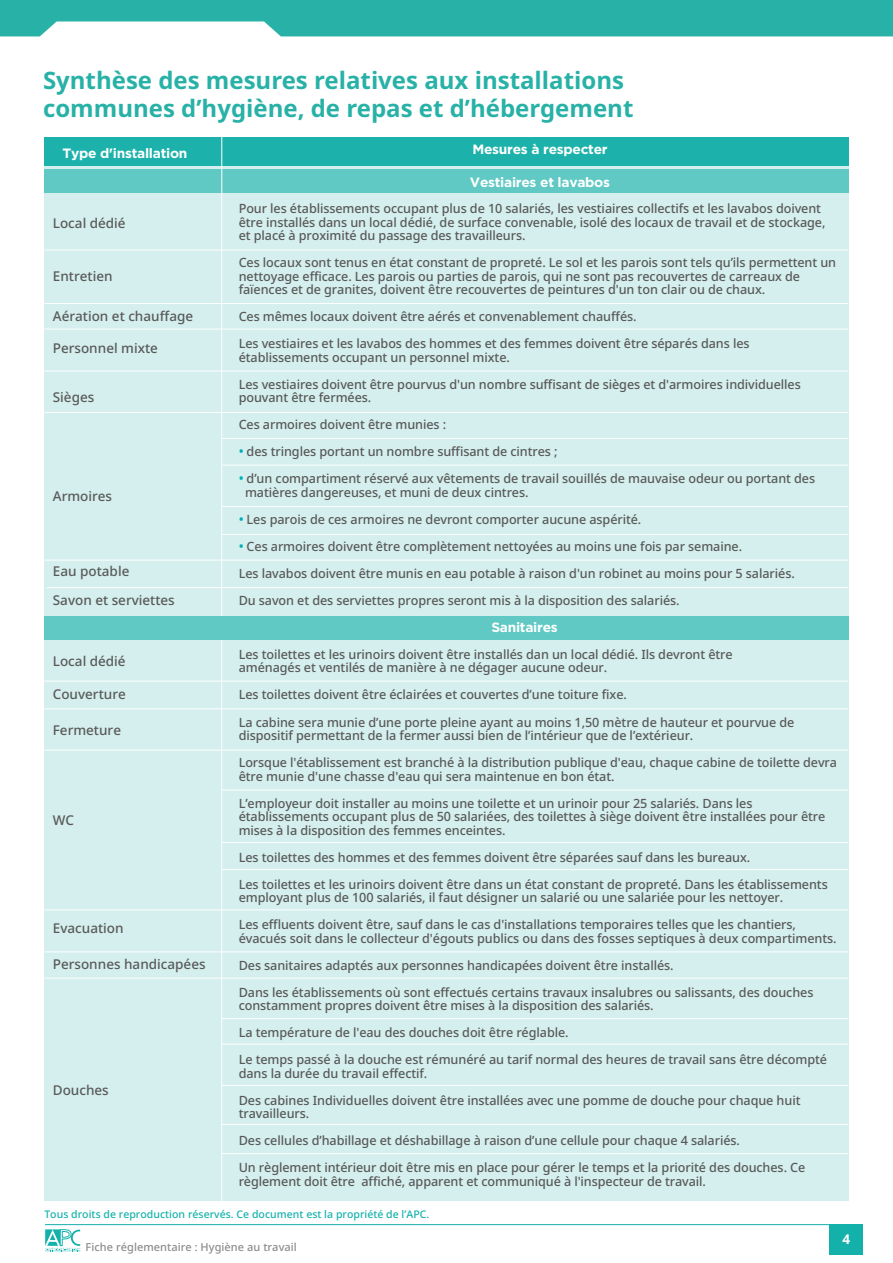
<style>
.page{position:relative;width:893px;height:1263px;background:#fff}
.page>*{position:absolute;margin:0;border:0;box-sizing:border-box;transform-origin:0 0}
.t1{font:700 24px/28.5px "Noto Sans";color:#28b1a7}
.t2{font:500 13.5px/28.5px "Noto Sans";color:#595959}
.t3{font:700 13.5px "Gotham";letter-spacing:-.02em;color:#fff}
.t4{font:700 13.5px "Noto Sans";color:#fff}
.t5{font:500 12.75px/27px "Noto Sans";letter-spacing:-.005em;color:#595959}
.t6{font:500 10.95px "Noto Sans";letter-spacing:.005em;color:#8c8c8b}
.t7{font:500 10.5px "Noto Sans";letter-spacing:.005em;color:#14b1ab}
.s1{font-size:13.5px;color:#00afb6}
</style>
<div class="page">
<div style="left:44px;top:137px;width:805px;height:1064px;background:#d4efed"></div>
<div style="left:44px;top:169px;width:804px;height:24px;background:#60c9c4"></div>
<svg style="left:0;top:0;width:893px;height:36px;background:#3db8af"></svg>
<div style="left:44px;top:137px;width:804px;height:29px;background:#1cb2ab"></div>
<hr style="left:44px;top:250px;width:804px;height:1px;background:#fff">
<hr style="left:44px;top:303px;width:804px;height:1px;background:#fff">
<hr style="left:44px;top:329px;width:804px;height:1px;background:#fff">
<hr style="left:44px;top:371px;width:804px;height:1px;background:#fff">
<hr style="left:44px;top:412px;width:804px;height:1px;background:#fff">
<hr style="left:44px;top:681px;width:804px;height:1px;background:#fff">
<hr style="left:44px;top:708px;width:804px;height:1px;background:#fff">
<hr style="left:44px;top:750px;width:804px;height:1px;background:#fff">
<hr style="left:44px;top:909px;width:804px;height:1px;background:#fff">
<hr style="left:44px;top:951px;width:804px;height:1px;background:#fff">
<hr style="left:44px;top:978px;width:804px;height:1px;background:#fff">
<hr style="left:222px;top:1018px;width:626px;height:1px;background:#fff">
<hr style="left:222px;top:1044px;width:626px;height:1px;background:#fff">
<hr style="left:222px;top:1085px;width:626px;height:1px;background:#fff">
<hr style="left:222px;top:1124px;width:626px;height:1px;background:#fff">
<hr style="left:222px;top:1153px;width:626px;height:1px;background:#fff">
<hr style="left:222px;top:438px;width:626px;height:1px;background:#fff">
<hr style="left:222px;top:465px;width:626px;height:1px;background:#fff">
<hr style="left:222px;top:506px;width:626px;height:1px;background:#fff">
<hr style="left:222px;top:790px;width:626px;height:1px;background:#fff">
<hr style="left:222px;top:842px;width:626px;height:1px;background:#fff">
<hr style="left:222px;top:869px;width:626px;height:1px;background:#fff">
<hr style="left:222px;top:534px;width:626px;height:1px;background:#fff">
<hr style="left:45px;top:560px;width:803px;height:1px;background:#fff">
<hr style="left:47px;top:587px;width:801px;height:1px;background:#fff">
<hr style="left:221px;top:137px;width:1px;height:1083px;background:#fff">
<div style="left:44px;top:616px;width:804px;height:24px;background:#60c9c4"></div>
<svg style="left:45px;top:1229px;width:36px;height:22px"></svg>
<hr style="left:45px;top:1224px;width:801px;height:1px;background:#14b1ab">
<div style="left:829px;top:1224px;width:33px;height:31px;background:#14b1ab"></div>
<h1 class="t1" style="left:43px;top:66px;width:592px">Synthèse des mesures relatives aux installations communes d’hygiène, de repas et d’hébergement</h1>
<p class="t3" style="left:62px;top:144px;width:127px">Type d'installation</p>
<p class="t3" style="left:472px;top:141px;width:137px">Mesures à respecter</p>
<p class="t3" style="left:470px;top:173px;width:142px">Vestiaires et lavabos</p>
<p class="t2" style="left:53px;top:209px;width:74px">Local dédié</p>
<p class="t5" style="left:239px;top:202px;width:588px;line-height:13.5px">Pour les établissements occupant plus de 10 salariés, les vestiaires collectifs et les lavabos doivent être installés dans un local dédié, de surface convenable, isolé des locaux de travail et de stockage, et placé à proximité du passage des travailleurs.</p>
<p class="t5" style="left:239px;top:256px;width:599px;line-height:13.5px">Ces locaux sont tenus en état constant de propreté. Le sol et les parois sont tels qu’ils permettent un nettoyage efficace. Les parois ou parties de parois, qui ne sont pas recouvertes de carreaux de faïences et de granites, doivent être recouvertes de peintures d'un ton clair ou de chaux.</p>
<p class="t5" style="left:239px;top:304px;width:512px">Ces mêmes locaux doivent être aérés et convenablement chauffés.<br>Les vestiaires et les lavabos des hommes et des femmes doivent être séparés dans les</p>
<p class="t5" style="left:239px;top:344px;width:564px">établissements occupant un personnel mixte.<br>Les vestiaires doivent être pourvus d'un nombre suffisant de sièges et d'armoires individuelles</p>
<p class="t5" style="left:239px;top:385px;width:209px">pouvant être fermées.<br>Ces armoires doivent être munies :</p>
<p class="t5" style="left:239px;top:439px;width:320px"><span class="s1">•</span> des tringles portant un nombre suffisant de cintres ;</p>
<p class="t5" style="left:245px;top:472px;width:572px;line-height:13.5px;text-indent:-6px"><span class="s1">•</span> d’un compartiment réservé aux vêtements de travail souillés de mauvaise odeur ou portant des matières dangereuses, et muni de deux cintres.</p>
<p class="t5" style="left:239px;top:506px;width:404px"><span class="s1">•</span> Les parois de ces armoires ne devront comporter aucune aspérité.</p>
<p class="t5" style="left:239px;top:533px;width:558px"><span class="s1">•</span> Ces armoires doivent être complètement nettoyées au moins une fois par semaine.<br>Les lavabos doivent être munis en eau potable à raison d'un robinet au moins pour 5 salariés.<br>Du savon et des serviettes propres seront mis à la disposition des salariés.</p>
<p class="t2" style="left:53px;top:262px;width:61px">Entretien</p>
<p class="t2" style="left:53px;top:302px;width:142px">Aération et chauffage</p>
<p class="t2" style="left:53px;top:334px;width:107px">Personnel mixte</p>
<p class="t2" style="left:53px;top:383px;width:43px">Sièges</p>
<p class="t2" style="left:53px;top:482px;width:61px">Armoires</p>
<p class="t2" style="left:53px;top:557px;width:123px">Eau potable<br>Savon et serviettes</p>
<p class="t2" style="left:53px;top:647px;width:74px">Local dédié</p>
<p class="t2" style="left:53px;top:680px;width:74px">Couverture</p>
<p class="t2" style="left:53px;top:716px;width:70px">Fermeture</p>
<p class="t2" style="left:53px;top:806px;width:23px">WC</p>
<p class="t2" style="left:53px;top:914px;width:72px">Evacuation</p>
<p class="t2" style="left:53px;top:950px;width:154px">Personnes handicapées</p>
<p class="t2" style="left:53px;top:1076px;width:57px">Douches</p>
<p class="t3" style="left:491px;top:618px;width:68px">Sanitaires</p>
<p class="t5" style="left:239px;top:648px;width:496px;line-height:13.5px">Les toilettes et les urinoirs doivent être installés dan un local dédié. Ils devront être aménagés et ventilés de manière à ne dégager aucune odeur.</p>
<p class="t5" style="left:239px;top:682px;width:557px">Les toilettes doivent être éclairées et couvertes d’une toiture fixe.<br>La cabine sera munie d’une porte pleine ayant au moins 1,50 mètre de hauteur et pourvue de</p>
<p class="t5" style="left:239px;top:722px;width:600px">dispositif permettant de la fermer aussi bien de l’intérieur que de l’extérieur.<br>Lorsque l'établissement est branché à la distribution publique d'eau, chaque cabine de toilette devra</p>
<p class="t5" style="left:239px;top:763px;width:515px">être munie d'une chasse d'eau qui sera maintenue en bon état.<br>L’employeur doit installer au moins une toilette et un urinoir pour 25 salariés. Dans les</p>
<p class="t5" style="left:239px;top:810px;width:588px;line-height:13.5px">établissements occupant plus de 50 salariées, des toilettes à siège doivent être installées pour être mises à la disposition des femmes enceintes.</p>
<p class="t5" style="left:239px;top:844px;width:591px">Les toilettes des hommes et des femmes doivent être séparées sauf dans les bureaux.<br>Les toilettes et les urinoirs doivent être dans un état constant de propreté. Dans les établissements</p>
<p class="t5" style="left:239px;top:884px;width:559px">employant plus de 100 salariés, il faut désigner un salarié ou une salariée pour les nettoyer.<br>Les effluents doivent être, sauf dans le cas d'installations temporaires telles que les chantiers,</p>
<p class="t5" style="left:239px;top:925px;width:599px">évacués soit dans le collecteur d'égouts publics ou dans des fosses septiques à deux compartiments.<br>Des sanitaires adaptés aux personnes handicapées doivent être installés.<br>Dans les établissements où sont effectués certains travaux insalubres ou salissants, des douches</p>
<p class="t5" style="left:239px;top:992px;width:590px">constamment propres doivent être mises à la disposition des salariés.<br>La température de l'eau des douches doit être réglable.<br>Le temps passé à la douche est rémunéré au tarif normal des heures de travail sans être décompté</p>
<p class="t5" style="left:239px;top:1060px;width:563px">dans la durée du travail effectif.<br>Des cabines Individuelles doivent être installées avec une pomme de douche pour chaque huit</p>
<p class="t5" style="left:239px;top:1100px;width:568px">travailleurs.<br>Des cellules d’habillage et déshabillage à raison d’une cellule pour chaque 4 salariés.<br>Un règlement intérieur doit être mis en place pour gérer le temps et la priorité des douches. Ce</p>
<p class="t5" style="left:239px;top:1168px;width:469px">règlement doit être affiché, apparent et communiqué à l'inspecteur de travail.</p>
<p class="t7" style="left:44px;top:1207px;width:387px">Tous droits de reproduction réservés. Ce document est la propriété de l’APC.</p>
<p class="t6" style="left:86px;top:1239px;width:213px">Fiche réglementaire : Hygiène au travail</p>
<p class="t4" style="left:842px;top:1229px;width:9px">4</p>
</div>
